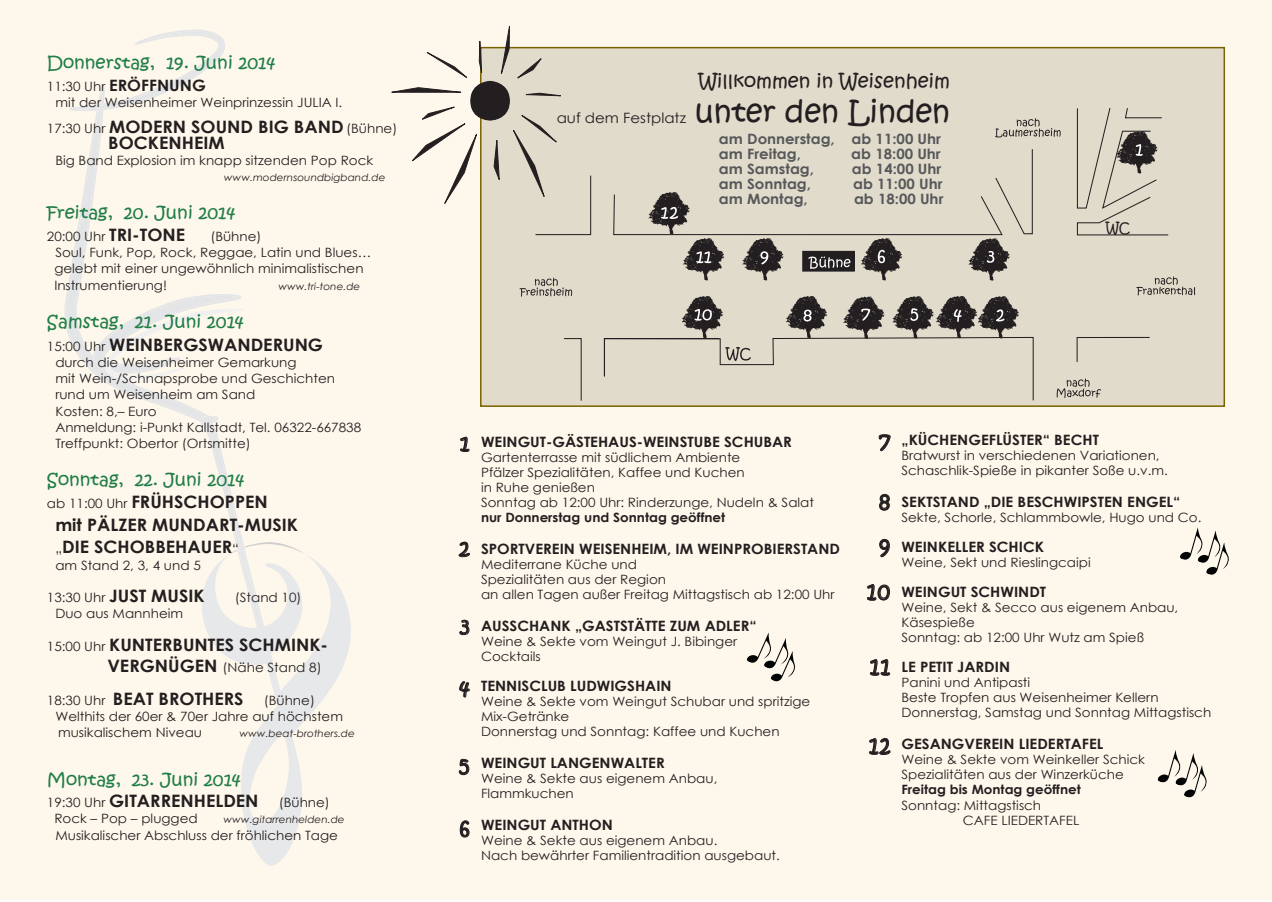
<style>
.page{position:relative;width:1272px;height:902px;background:#fff}
.page>*{position:absolute;margin:0;border:0;box-sizing:border-box;transform-origin:0 0}
.t1{font:23.1px/45px "Kristen ITC";color:#231f20;text-align:center;scale:.91 1}
.t2{font:21px "Kristen ITC";color:#231f20}
.t3{font:18.6px "Kristen ITC";color:#231f20;scale:1.05 1}
.t4{font:700 17.1px/22.5px "Century Gothic";color:#231f20;scale:1.05 1}
.t5{font:17.1px "Kristen ITC";color:#207d47;scale:1.05 1}
.t6{font:700 15.6px "Century Gothic";color:#231f20;scale:1.05 1}
.t7{font:700 14.25px "Century Gothic";color:#231f20;scale:1.05 1}
.t8{font:700 14.25px/15px "Century Gothic";color:#57585a;scale:1.05 1}
.t9{font:14.25px "Century Gothic";color:#231f20;scale:1.05 1}
.t10{font:13.8px "Kristen ITC";color:#231f20}
.t11{font:12.9px/15px "Century Gothic";color:#231f20;scale:1.05 1}
.t12{font:700 12.9px "Century Gothic";color:#231f20;scale:1.05 1}
.t13{font:italic 10.05px "Century Gothic";color:#231f20;scale:1.05 1}
.s1{font-weight:400;font-size:12.9px}
.s2{font-weight:700;font-size:17.1px}
.s3{font-family:"Kristen ITC";font-size:30px}
</style>
<div class="page">
<div style="left:0;top:0;width:1271px;height:899px;background:#fef8ec"></div>
<svg style="left:64px;top:29px;width:287px;height:837px"></svg>
<div style="left:480px;top:47px;width:744px;height:360px;background:#e1dbcc;border:2px solid #796300"></div>
<svg style="left:460px;top:436px;width:10px;height:16px"></svg>
<svg style="left:458px;top:541px;width:12px;height:16px"></svg>
<svg style="left:459px;top:619px;width:11px;height:16px"></svg>
<svg style="left:459px;top:681px;width:11px;height:16px"></svg>
<svg style="left:458px;top:758px;width:12px;height:17px"></svg>
<svg style="left:459px;top:820px;width:11px;height:17px"></svg>
<svg style="left:878px;top:434px;width:13px;height:18px"></svg>
<svg style="left:879px;top:493px;width:11px;height:18px"></svg>
<svg style="left:879px;top:538px;width:11px;height:19px"></svg>
<svg style="left:867px;top:584px;width:23px;height:17px"></svg>
<svg style="left:869px;top:659px;width:21px;height:17px"></svg>
<svg style="left:869px;top:738px;width:21px;height:17px"></svg>
<div style="left:471px;top:81px;width:38px;height:39px;background:#231f20;border-radius:50%"></div>
<div style="left:470px;top:81px;width:39px;height:39px;border:1px solid #231f20;border-radius:50%"></div>
<svg style="left:412px;top:103px;width:65px;height:101px"></svg>
<svg style="left:493px;top:140px;width:7px;height:40px"></svg>
<svg style="left:391px;top:87px;width:70px;height:6px"></svg>
<svg style="left:517px;top:58px;width:25px;height:21px"></svg>
<svg style="left:525px;top:92px;width:36px;height:5px"></svg>
<svg style="left:427px;top:52px;width:40px;height:26px"></svg>
<svg style="left:478px;top:41px;width:4px;height:33px"></svg>
<svg style="left:500px;top:26px;width:10px;height:48px"></svg>
<svg style="left:1076px;top:336px;width:74px;height:26px"></svg>
<svg style="left:564px;top:338px;width:18px;height:63px"></svg>
<svg style="left:513px;top:115px;width:78px;height:121px"></svg>
<svg style="left:1076px;top:108px;width:93px;height:128px"></svg>
<svg style="left:519px;top:277px;width:53px;height:20px"></svg>
<svg style="left:995px;top:118px;width:65px;height:19px"></svg>
<svg style="left:1136px;top:276px;width:59px;height:19px"></svg>
<svg style="left:1056px;top:378px;width:45px;height:20px"></svg>
<svg style="left:603px;top:296px;width:431px;height:105px"></svg>
<svg style="left:613px;top:149px;width:420px;height:131px"></svg>
<svg style="left:1180px;top:527px;width:49px;height:48px"></svg>
<svg style="left:746px;top:632px;width:49px;height:50px"></svg>
<svg style="left:1157px;top:750px;width:50px;height:48px"></svg>
<h3 class="t5" style="left:47px;top:51px;width:219px">Donnerstag, 19. Juni 2014</h3>
<p class="t6" style="left:47px;top:74px;width:153px"><span class="s1">11:30 Uhr</span> ERÖFFNUNG</p>
<p class="t11" style="left:55px;top:95px;width:275px">mit der Weisenheimer Weinprinzessin JULIA I.</p>
<h3 class="t4" style="left:108px;top:117px;width:277px;line-height:16.5px;text-indent:-61px"><span class="s1">17:30 Uhr</span> MODERN SOUND BIG BAND <span class="s1">(Bühne)<br></span>BOCKENHEIM</h3>
<p class="t11" style="left:55px;top:153px;width:304px">Big Band Explosion im knapp sitzenden Pop Rock</p>
<p class="t13" style="left:224px;top:171px;width:155px">www.modernsoundbigband.de</p>
<h3 class="t5" style="left:47px;top:202px;width:181px">Freitag, 20. Juni 2014</h3>
<p class="t11" style="left:47px;top:228px;width:133px">20:00 Uhr <span class="s2">TRI-TONE</span></p>
<p class="t11" style="left:54px;top:228px;width:303px;line-height:16.2px;text-indent:156px">(Bühne)<br>Soul, Funk, Pop, Rock, Reggae, Latin und Blues… gelebt mit einer ungewöhnlich minimalistischen<br>Instrumentierung!</p>
<p class="t13" style="left:278px;top:279px;width:80px">www.tri-tone.de</p>
<h3 class="t5" style="left:47px;top:310px;width:189px">Samstag, 21. Juni 2014</h3>
<h3 class="t4" style="left:47px;top:332px;width:264px"><span class="s1">15:00 Uhr</span> WEINBERGSWANDERUNG</h3>
<p class="t11" style="left:55px;top:354px;width:293px;line-height:16.2px">durch die Weisenheimer Gemarkung<br>mit Wein-/Schnapsprobe und Geschichten rund um Weisenheim am Sand<br>Kosten: 8,– Euro<br>Anmeldung: i-Punkt Kallstadt, Tel. 06322-667838<br>Treffpunkt: Obertor (Ortsmitte)</p>
<h3 class="t5" style="left:47px;top:468px;width:189px">Sonntag, 22. Juni 2014</h3>
<h3 class="t4" style="left:55px;top:490px;width:233px;text-indent:-8px"><span class="s1">ab 11:00 Uhr</span> FRÜHSCHOPPEN mit PÄLZER MUNDART-MUSIK <span class="s1">„</span>DIE SCHOBBEHAUER<span class="s1">“</span></h3>
<p class="t11" style="left:55px;top:557px;width:140px">am Stand 2, 3, 4 und 5</p>
<h3 class="t4" style="left:47px;top:583px;width:152px"><span class="s1">13:30 Uhr</span> JUST MUSIK</h3>
<p class="t11" style="left:235px;top:589px;width:65px">(Stand 10)</p>
<p class="t11" style="left:55px;top:605px;width:123px">Duo aus Mannheim</p>
<h3 class="t4" style="left:47px;top:632px;width:269px"><span class="s1">15:00 Uhr</span> KUNTERBUNTES SCHMINK-</h3>
<p class="t11" style="left:107px;top:659px;width:206px"><span class="s2">VERGNÜGEN</span> (Nähe Stand 8)</p>
<p class="t11" style="left:55px;top:691px;width:275px;line-height:16.2px;text-indent:-9px">18:30 Uhr <span class="s2">BEAT BROTHERS</span> (Bühne)<br>Welthits der 60er &amp; 70er Jahre auf höchstem musikalischem Niveau</p>
<p class="t13" style="left:239px;top:726px;width:111px">www.beat-brothers.de</p>
<h3 class="t5" style="left:47px;top:768px;width:186px">Montag, 23. Juni 2014</h3>
<p class="t11" style="left:54px;top:794px;width:264px;line-height:16.2px;text-indent:-7px">19:30 Uhr <span class="s2">GITARRENHELDEN</span> (Bühne)<br>Rock – Pop – plugged</p>
<p class="t13" style="left:223px;top:812px;width:117px">www.gitarrenhelden.de</p>
<p class="t11" style="left:55px;top:827px;width:270px">Musikalischer Abschluss der fröhlichen Tage</p>
<h3 class="t3" style="left:698px;top:69px;width:241px">Willkommen in Weisenheim</h3>
<p class="t9" style="left:556px;top:107px;width:376px">auf dem Festplatz <span class="s3">unter den Linden</span></p>
<p class="t8" style="left:719px;top:130px;width:213px">am Donnerstag, ab 11:00 Uhr am Freitag,</p>
<p class="t8" style="left:851px;top:145px;width:87px">ab 18:00 Uhr</p>
<p class="t8" style="left:719px;top:160px;width:92px">am Samstag,</p>
<p class="t8" style="left:851px;top:160px;width:87px">ab 14:00 Uhr</p>
<p class="t8" style="left:719px;top:175px;width:89px">am Sonntag,</p>
<p class="t8" style="left:853px;top:175px;width:87px">ab 11:00 Uhr</p>
<p class="t8" style="left:719px;top:190px;width:86px">am Montag,</p>
<p class="t8" style="left:854px;top:190px;width:87px">ab 18:00 Uhr</p>
<p class="t10" style="left:1105px;top:218px;width:26px">WC</p>
<h2 class="t2" style="left:460px;top:429px;width:11px">1</h2>
<h2 class="t2" style="left:459px;top:534px;width:12px">2</h2>
<h2 class="t2" style="left:460px;top:612px;width:11px">3</h2>
<h2 class="t2" style="left:459px;top:674px;width:12px">4</h2>
<h2 class="t2" style="left:459px;top:752px;width:12px">5</h2>
<h2 class="t2" style="left:459px;top:814px;width:12px">6</h2>
<p class="t7" style="left:481px;top:431px;width:298px">WEINGUT-GÄSTEHAUS-WEINSTUBE SCHUBAR</p>
<p class="t11" style="left:481px;top:449px;width:319px">Gartenterrasse mit südlichem Ambiente<br>Pfälzer Spezialitäten, Kaffee und Kuchen<br>in Ruhe genießen<br>Sonntag ab 12:00 Uhr: Rinderzunge, Nudeln &amp; Salat</p>
<p class="t12" style="left:481px;top:507px;width:234px">nur Donnerstag und Sonntag geöffnet</p>
<p class="t7" style="left:481px;top:538px;width:343px">SPORTVEREIN WEISENHEIM, IM WEINPROBIERSTAND</p>
<p class="t11" style="left:481px;top:556px;width:338px">Mediterrane Küche und<br>Spezialitäten aus der Region<br>an allen Tagen außer Freitag Mittagstisch ab 12:00 Uhr</p>
<p class="t7" style="left:481px;top:615px;width:264px">AUSSCHANK „GASTSTÄTTE ZUM ADLER“</p>
<p class="t11" style="left:481px;top:633px;width:245px">Weine &amp; Sekte vom Weingut J. Bibinger<br>Cocktails</p>
<p class="t7" style="left:481px;top:675px;width:183px">TENNISCLUB LUDWIGSHAIN</p>
<p class="t11" style="left:481px;top:693px;width:315px">Weine &amp; Sekte vom Weingut Schubar und spritzige<br>Mix-Getränke<br>Donnerstag und Sonntag: Kaffee und Kuchen</p>
<p class="t7" style="left:481px;top:752px;width:176px">WEINGUT LANGENWALTER</p>
<p class="t11" style="left:481px;top:770px;width:227px">Weine &amp; Sekte aus eigenem Anbau,<br>Flammkuchen</p>
<p class="t7" style="left:481px;top:814px;width:127px">WEINGUT ANTHON</p>
<p class="t11" style="left:481px;top:832px;width:286px">Weine &amp; Sekte aus eigenem Anbau.<br>Nach bewährter Familientradition ausgebaut.</p>
<h1 class="t1" style="left:879px;top:419px;width:14px">7</h1>
<h1 class="t1" style="left:866px;top:479px;width:27px">8<br>9<br>10</h1>
<h1 class="t1" style="left:869px;top:644px;width:24px">11</h1>
<h1 class="t1" style="left:869px;top:723px;width:25px">12</h1>
<p class="t7" style="left:901px;top:429px;width:189px">„KÜCHENGEFLÜSTER“ BECHT</p>
<p class="t11" style="left:901px;top:447px;width:255px">Bratwurst in verschiedenen Variationen,<br>Schaschlik-Spieße in pikanter Soße u.v.m.</p>
<p class="t7" style="left:901px;top:491px;width:267px">SEKTSTAND „DIE BESCHWIPSTEN ENGEL“</p>
<p class="t11" style="left:901px;top:509px;width:287px">Sekte, Schorle, Schlammbowle, Hugo und Co.</p>
<p class="t7" style="left:901px;top:536px;width:137px">WEINKELLER SCHICK</p>
<p class="t11" style="left:901px;top:554px;width:182px">Weine, Sekt und Rieslingcaipi</p>
<p class="t7" style="left:901px;top:581px;width:139px">WEINGUT SCHWINDT</p>
<p class="t11" style="left:901px;top:599px;width:265px">Weine, Sekt &amp; Secco aus eigenem Anbau,<br>Käsespieße<br>Sonntag: ab 12:00 Uhr Wutz am Spieß</p>
<p class="t7" style="left:901px;top:656px;width:105px">LE PETIT JARDIN</p>
<p class="t11" style="left:901px;top:674px;width:296px">Panini und Antipasti<br>Beste Tropfen aus Weisenheimer Kellern<br>Donnerstag, Samstag und Sonntag Mittagstisch</p>
<p class="t7" style="left:901px;top:733px;width:194px">GESANGVEREIN LIEDERTAFEL</p>
<p class="t11" style="left:901px;top:751px;width:233px">Weine &amp; Sekte vom Weinkeller Schick<br>Spezialitäten aus der Winzerküche</p>
<p class="t12" style="left:901px;top:779px;width:172px">Freitag bis Montag geöffnet</p>
<p class="t11" style="left:962px;top:798px;width:112px;text-indent:-61px">Sonntag: Mittagstisch<br>CAFE LIEDERTAFEL</p>
</div>
